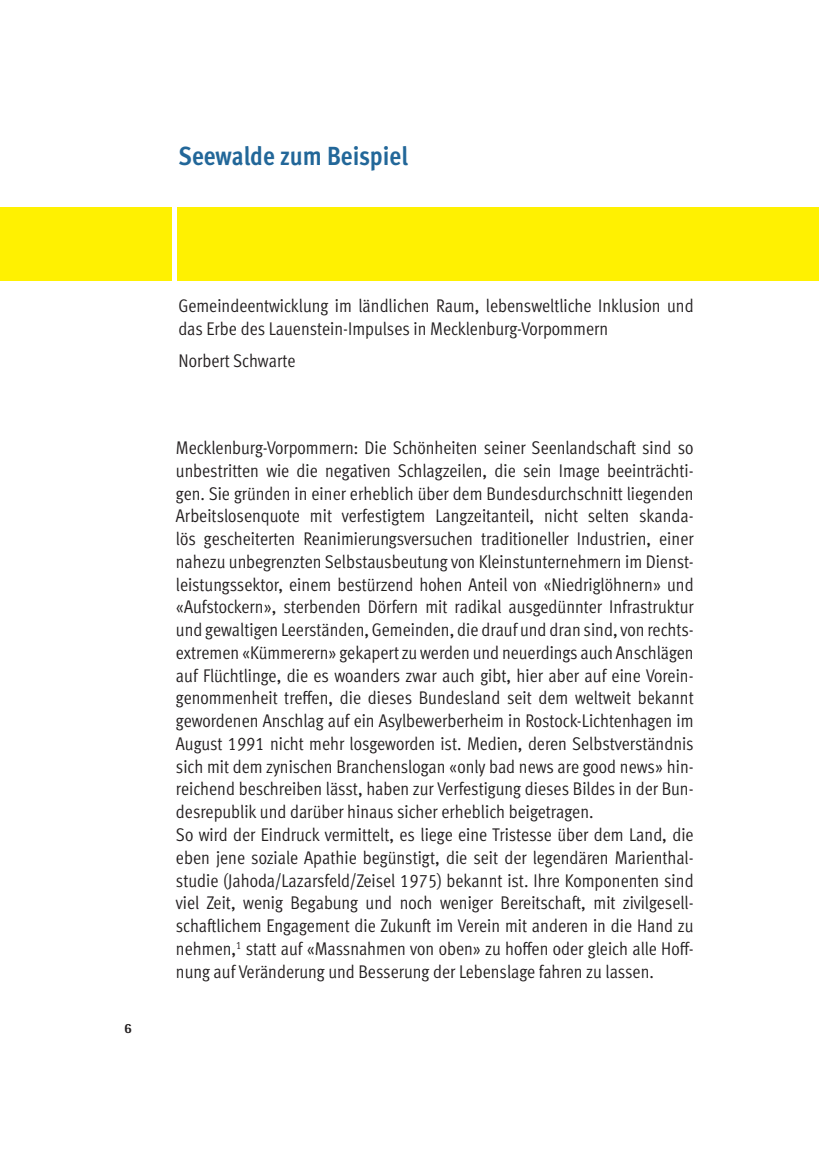
<style>
.page{position:relative;width:819px;height:1166px;background:#fff}
.page>*{position:absolute;margin:0;border:0;box-sizing:border-box;transform-origin:0 0}
.t1{font:700 condensed 26.25px "Meta Pro";letter-spacing:-.005em;color:#226799}
.t2{font:18.38px/22.8px "Meta Pro Cond Norm";color:#231f20}
.t3{font:800 14px "Rotis Semi Sans";color:#231f20}
</style>
<div class="page">
<div style="left:177px;top:207px;width:642px;height:73px;background:#fff101"></div>
<div style="left:0;top:207px;width:171px;height:73px;background:#fff101"></div>
<h1 class="t1" style="left:178px;top:136px;width:231px">Seewalde zum Beispiel</h1>
<p class="t3" style="left:124px;top:1019px;width:9px">6</p>
<p class="t2" style="left:178px;top:293px;width:516px">Gemeindeentwicklung im ländlichen Raum, lebensweltliche Inklusion und das Erbe des Lauenstein-Impulses in Mecklenburg-Vorpommern</p>
<p class="t2" style="left:178px;top:348px;width:118px">Norbert Schwarte</p>
<p class="t2" style="left:176px;top:435px;width:519px">Mecklenburg-Vorpommern: Die Schönheiten seiner Seenlandschaft sind so unbestritten wie die negativen Schlagzeilen, die sein Image beeinträchti&shy;gen. Sie gründen in einer erheblich über dem Bundesdurchschnitt liegenden Arbeitslosenquote mit verfestigtem Langzeitanteil, nicht selten skanda&shy;lös gescheiterten Reanimierungsversuchen traditioneller Industrien, einer nahezu unbegrenzten Selbstausbeutung von Kleinstunternehmern im Dienst&shy;leistungssektor, einem bestürzend hohen Anteil von «Niedriglöhnern» und «Aufstockern», sterbenden Dörfern mit radikal ausgedünnter Infrastruktur und gewaltigen Leerständen, Gemeinden, die drauf und dran sind, von rechts&shy;extremen «Kümmerern» gekapert zu werden und neuerdings auch Anschlägen auf Flüchtlinge, die es woanders zwar auch gibt, hier aber auf eine Vorein&shy;genommenheit treffen, die dieses Bundesland seit dem weltweit bekannt gewordenen Anschlag auf ein Asylbewerberheim in Rostock-Lichtenhagen im August 1991 nicht mehr losgeworden ist. Medien, deren Selbstverständnis sich mit dem zynischen Branchenslogan «only bad news are good news» hin&shy;reichend beschreiben lässt, haben zur Verfestigung dieses Bildes in der Bun&shy;desrepublik und darüber hinaus sicher erheblich beigetragen.<br>So wird der Eindruck vermittelt, es liege eine Tristesse über dem Land, die eben jene soziale Apathie begünstigt, die seit der legendären Marienthal&shy;studie (Jahoda/Lazarsfeld/Zeisel 1975) bekannt ist. Ihre Komponenten sind viel Zeit, wenig Begabung und noch weniger Bereitschaft, mit zivilgesell&shy;schaftlichem Engagement die Zukunft im Verein mit anderen in die Hand zu nehmen,<sup>1</sup> statt auf «Massnahmen von oben» zu hoffen oder gleich alle Hoff&shy;nung auf Veränderung und Besserung der Lebenslage fahren zu lassen.</p>
</div>
